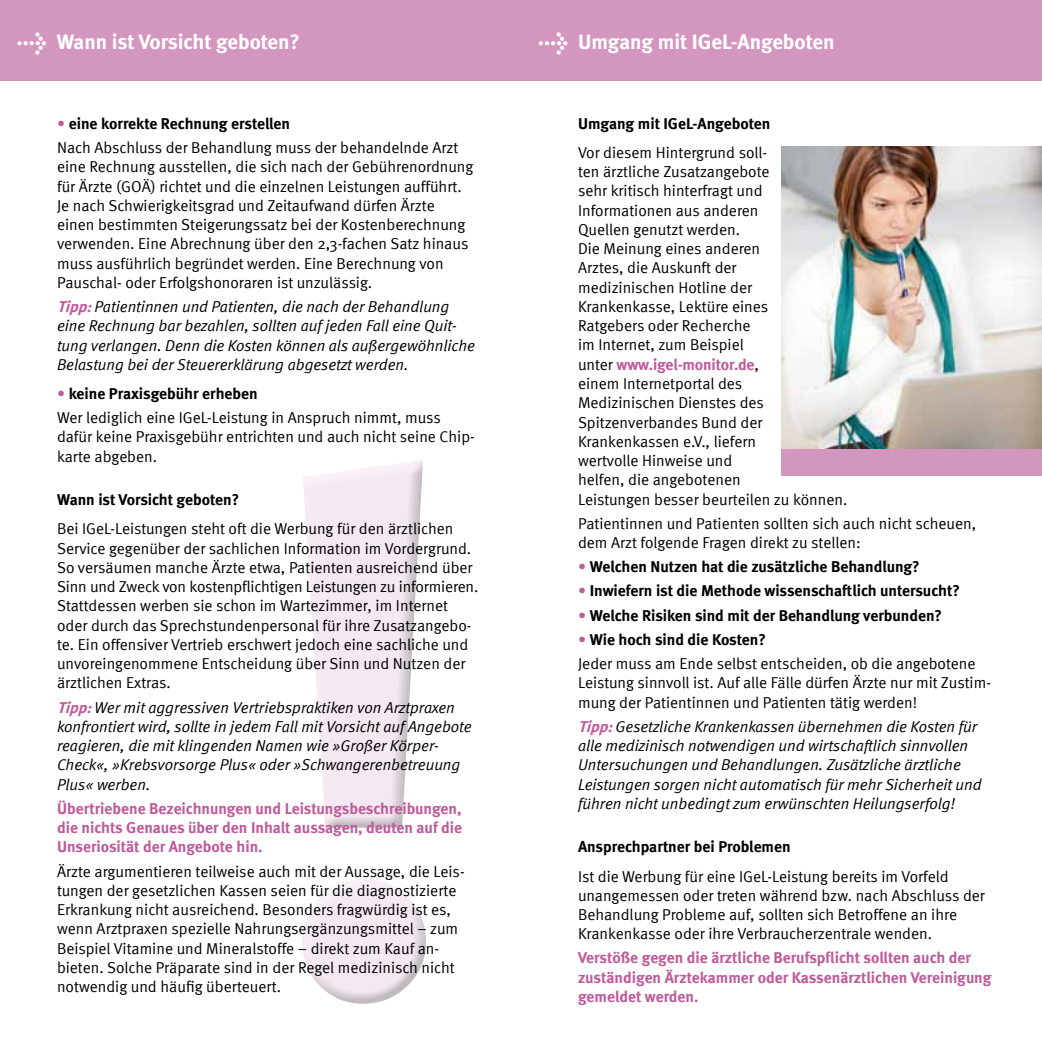
<style>
.page{position:relative;width:1042px;height:1042px;background:#fff}
.page>*{position:absolute;margin:0;border:0;box-sizing:border-box;transform-origin:0 0}
.t1{font:700 752.32px "Meta";color:#e8cde1}
.t2{font:24.5px "Meta Bold Expert";color:#fff}
.t3{font:700 21px "Meta";color:#fff}
.t4{font:15.75px/19.2px "Meta Normal";color:#000}
.t5{font:italic 15.75px/19.2px "Meta Normal";color:#000}
.t6{font:700 15.75px "Meta";color:#000}
.t7{font:700 15.75px/19.2px "Meta";color:#bf5b9b;text-align:justify}
.s1{font-family:"Meta Normal";font-weight:400;color:#bf5b9b}
.s2{font-family:"Meta";font-weight:700;color:#bf5b9b}
.s3{font-family:"Meta Normal";font-weight:400;color:#000}
</style>
<div class="page">
<div style="left:0;top:0;width:521px;height:81px;background:#d397bf"></div>
<div style="left:521px;top:0;width:521px;height:81px;background:#d397bf"></div>
<div style="left:300px;top:452px;width:139px;height:565px;background:#000;opacity:.5"></div>
<img style="left:781px;top:147px;width:261px;height:302px">
<div style="left:781px;top:449px;width:261px;height:26px;background:#d397bf"></div>
<h2 class="t2" style="left:17px;top:27px;width:31px">l</h2>
<h2 class="t2" style="left:538px;top:27px;width:31px">l</h2>
<h3 class="t3" style="left:57px;top:30px;width:244px">Wann ist Vorsicht geboten?</h3>
<h3 class="t3" style="left:578px;top:30px;width:258px">Umgang mit IGeL-Angeboten</h3>
<p class="t6" style="left:57px;top:114px;width:235px"><span class="s1">•</span> eine korrekte Rechnung erstellen</p>
<p class="t4" style="left:57px;top:138px;width:418px">Nach Abschluss der Behandlung muss der behandelnde Arzt eine Rechnung ausstellen, die sich nach der Gebührenordnung für Ärzte (GOÄ) richtet und die einzelnen Leistungen aufführt.<br>Je nach Schwierigkeitsgrad und Zeitaufwand dürfen Ärzte einen bestimmten Steigerungssatz bei der Kostenberechnung verwenden. Eine Abrechnung über den 2,3-fachen Satz hinaus muss ausführlich begründet werden. Eine Berechnung von Pauschal- oder Erfolgshonoraren ist unzulässig.</p>
<p class="t5" style="left:57px;top:297px;width:419px"><span class="s2">Tipp:</span>Patientinnen und Patienten, die nach der Behandlung eine Rechnung bar bezahlen, sollten auf jeden Fall eine Quit&shy;tung verlangen. Denn die Kosten können als außergewöhnliche Belastung bei der Steuererklärung abgesetzt werden.</p>
<p class="t6" style="left:57px;top:384px;width:202px"><span class="s1">•</span> keine Praxisgebühr erheben</p>
<p class="t4" style="left:57px;top:408px;width:419px">Wer lediglich eine IGeL-Leistung in Anspruch nimmt, muss dafür keine Praxisgebühr entrichten und auch nicht seine Chip&shy;karte abgeben.</p>
<p class="t6" style="left:57px;top:490px;width:184px">Wann ist Vorsicht geboten?</p>
<p class="t4" style="left:57px;top:519px;width:423px">Bei IGeL-Leistungen steht oft die Werbung für den ärztlichen Service gegenüber der sachlichen Information im Vordergrund.<br>So versäumen manche Ärzte etwa, Patienten ausreichend über Sinn und Zweck von kostenpflichtigen Leistungen zu informieren.<br>Stattdessen werben sie schon im Wartezimmer, im Internet oder durch das Sprechstundenpersonal für ihre Zusatzangebo&shy;te. Ein offensiver Vertrieb erschwert jedoch eine sachliche und unvoreingenommene Entscheidung über Sinn und Nutzen der ärztlichen Extras.</p>
<p class="t5" style="left:57px;top:697px;width:416px"><span class="s2">Tipp:</span>Wer mit aggressiven Vertriebspraktiken von Arztpraxen konfrontiert wird, sollte in jedem Fall mit Vorsicht auf Angebote reagieren, die mit klingenden Namen wie »Großer Körper-Check«, »Krebsvorsorge Plus« oder »Schwangerenbetreuung Plus« werben.</p>
<p class="t7" style="left:57px;top:798px;width:406px">Übertriebene Bezeichnungen und Leistungsbeschreibungen, die nichts Genaues über den Inhalt aussagen, deuten auf die Unseriosität der Angebote hin.</p>
<p class="t4" style="left:57px;top:861px;width:409px">Ärzte argumentieren teilweise auch mit der Aussage, die Leis&shy;tungen der gesetzlichen Kassen seien für die diagnostizierte Erkrankung nicht ausreichend. Besonders fragwürdig ist es, wenn Arztpraxen spezielle Nahrungsergänzungsmittel – zum Beispiel Vitamine und Mineralstoffe – direkt zum Kauf an&shy;bieten. Solche Präparate sind in der Regel medizinisch nicht notwendig und häufig überteuert.</p>
<h1 class="t1" style="left:253px;top:285px;width:223px">!</h1>
<p class="t6" style="left:578px;top:114px;width:194px">Umgang mit IGeL-Angeboten</p>
<p class="t4" style="left:578px;top:143px;width:193px">Vor diesem Hintergrund soll&shy;ten ärztliche Zusatzangebote sehr kritisch hinterfragt und<br>Informationen aus anderen<br>Quellen genutzt werden.<br>Die Meinung eines anderen<br>Arztes, die Auskunft der medizinischen Hotline der<br>Krankenkasse, Lektüre eines<br>Ratgebers oder Recherche im Internet, zum Beispiel</p>
<p class="t7" style="left:578px;top:354px;width:182px"><span class="s3">unter</span> www.igel-monitor.de<span class="s3">,</span></p>
<p class="t4" style="left:578px;top:374px;width:271px">einem Internetportal des<br>Medizinischen Dienstes des<br>Spitzenverbandes Bund der<br>Krankenkassen e.V., liefern<br>wertvolle Hinweise und<br>helfen, die angebotenen<br>Leistungen besser beurteilen zu können.</p>
<p class="t4" style="left:578px;top:513px;width:400px">Patientinnen und Patienten sollten sich auch nicht scheuen, dem Arzt folgende Fragen direkt zu stellen:</p>
<p class="t6" style="left:578px;top:557px;width:343px"><span class="s1">•</span> Welchen Nutzen hat die zusätzliche Behandlung?</p>
<p class="t6" style="left:578px;top:581px;width:383px"><span class="s1">•</span> Inwiefern ist die Methode wissenschaftlich untersucht?</p>
<p class="t6" style="left:578px;top:606px;width:365px"><span class="s1">•</span> Welche Risiken sind mit der Behandlung verbunden?</p>
<p class="t6" style="left:578px;top:630px;width:189px"><span class="s1">•</span> Wie hoch sind die Kosten?</p>
<p class="t4" style="left:578px;top:654px;width:414px">Jeder muss am Ende selbst entscheiden, ob die angebotene<br>Leistung sinnvoll ist. Auf alle Fälle dürfen Ärzte nur mit Zustim&shy;mung der Patientinnen und Patienten tätig werden!</p>
<p class="t5" style="left:578px;top:716px;width:405px"><span class="s2">Tipp:</span>Gesetzliche Krankenkassen übernehmen die Kosten für alle medizinisch notwendigen und wirtschaftlich sinnvollen Untersuchungen und Behandlungen. Zusätzliche ärztliche Leistungen sorgen nicht automatisch für mehr Sicherheit und führen nicht unbedingt zum erwünschten Heilungserfolg!</p>
<p class="t6" style="left:578px;top:837px;width:214px">Ansprechpartner bei Problemen</p>
<p class="t4" style="left:578px;top:866px;width:408px">Ist die Werbung für eine IGeL-Leistung bereits im Vorfeld unangemessen oder treten während bzw. nach Abschluss der Behandlung Probleme auf, sollten sich Betroffene an ihre Krankenkasse oder ihre Verbraucherzentrale wenden.</p>
<p class="t7" style="left:578px;top:948px;width:415px;text-align:left">Verstöße gegen die ärztliche Berufspflicht sollten auch der zuständigen Ärztekammer oder Kassenärztlichen Vereinigung gemeldet werden.</p>
</div>
